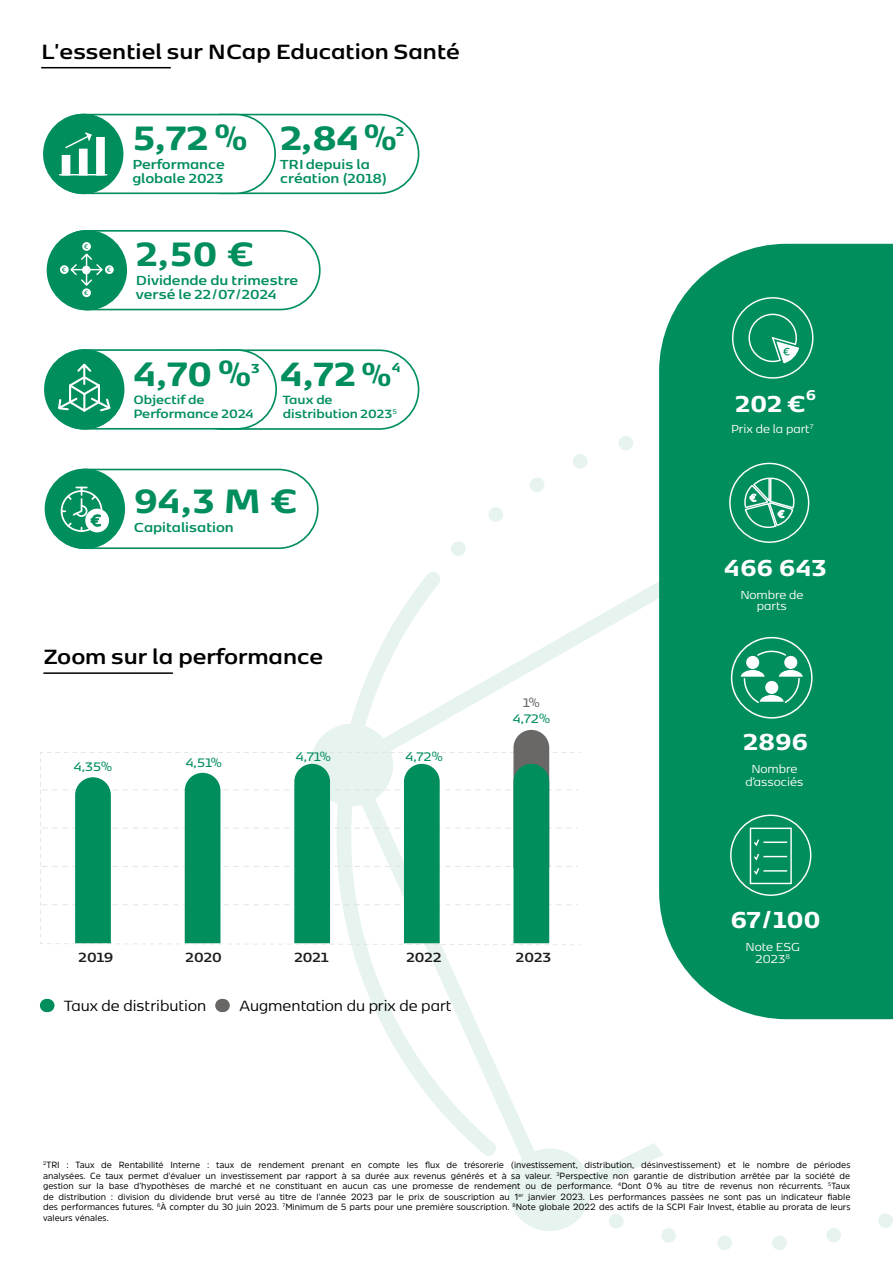
<style>
.page{position:relative;width:893px;height:1263px;background:#fff}
.page>*{position:absolute;margin:0;border:0;box-sizing:border-box;transform-origin:0 0}
.t1{font:800 39.9px "Kobenhavn Sans";letter-spacing:-.015em;color:#008e5c}
.t2{font:800 39.6px "Kobenhavn Sans";color:#008e5c}
.t3{font:800 27.3px "Kobenhavn Sans";letter-spacing:-.01em;color:#fff}
.t4{font:700 24.3px "Kobenhavn Sans";color:#000}
.t5{font:17.55px "Kobenhavn Sans";color:#000}
.t6{font:700 15.6px "Kobenhavn Sans";letter-spacing:-.01em;color:#1d1d1b}
.t7{font:700 15.45px/14.5px "Kobenhavn Sans";color:#008e5c}
.t8{font:800 15.45px "Kobenhavn Sans";color:#008e5c}
.t9{font:600 14.55px "Kobenhavn Sans";color:#008e5c}
.t10{font:600 14.55px "Kobenhavn Sans";color:#696866}
.t11{font:700 14.25px/13.4px "Kobenhavn Sans";color:#008e5c}
.t12{font:700 14.1px/14.5px "Kobenhavn Sans";color:#008e5c}
.t13{font:13.65px/12.9px "Kobenhavn Sans";color:#fff;text-align:center}
.t14{font:9px/10.5px "Amsi Pro";color:#000;text-align:justify}
.s1{font-size:36.3px}
</style>
<div class="page">
<svg style="left:516px;top:1213px;width:377px;height:37px"></svg>
<svg style="left:351px;top:445px;width:542px;height:768px"></svg>
<div style="left:182px;top:114px;width:237px;height:80px;border:2px solid #008e5c;border-radius:39px"></div>
<div style="left:182px;top:349px;width:237px;height:81px;border:2px solid #008e5c;border-radius:39px"></div>
<div style="left:45px;top:115px;width:230px;height:78px;background:#fff;border-radius:39px"></div>
<div style="left:44px;top:114px;width:232px;height:80px;border:2px solid #008e5c;border-radius:39px"></div>
<div style="left:46px;top:350px;width:230px;height:79px;background:#fff;border-radius:39px"></div>
<div style="left:45px;top:349px;width:232px;height:81px;border:2px solid #008e5c;border-radius:39px"></div>
<svg style="left:40px;top:572px;width:541px;height:373px"></svg>
<div style="left:40px;top:999px;width:14px;height:13px;background:#008e5c;border-radius:7px"></div>
<div style="left:215px;top:999px;width:15px;height:13px;background:#686765;border-radius:7px"></div>
<div style="left:44px;top:115px;width:78px;height:78px;background:#008e5c;border-radius:50%"></div>
<div style="left:43px;top:114px;width:80px;height:80px;border:2px solid #008e5c;border-radius:50%"></div>
<svg style="left:59px;top:132px;width:49px;height:44px"></svg>
<div style="left:45px;top:350px;width:78px;height:79px;background:#008e5c;border-radius:50%"></div>
<div style="left:44px;top:349px;width:80px;height:81px;border:2px solid #008e5c;border-radius:50%"></div>
<svg style="left:58px;top:362px;width:54px;height:50px"></svg>
<div style="left:48px;top:230px;width:273px;height:80px;border:2px solid #008e5c;border-radius:39px"></div>
<div style="left:46px;top:469px;width:273px;height:80px;border:2px solid #008e5c;border-radius:39px"></div>
<div style="left:48px;top:231px;width:78px;height:78px;background:#008e5c;border-radius:50%"></div>
<div style="left:47px;top:230px;width:80px;height:80px;border:2px solid #008e5c;border-radius:50%"></div>
<div style="left:46px;top:470px;width:78px;height:78px;background:#008e5c;border-radius:50%"></div>
<div style="left:45px;top:469px;width:80px;height:80px;border:2px solid #008e5c;border-radius:50%"></div>
<svg style="left:60px;top:265px;width:9px;height:9px"></svg>
<svg style="left:82px;top:242px;width:9px;height:9px"></svg>
<svg style="left:82px;top:288px;width:9px;height:9px"></svg>
<div style="left:105px;top:265px;width:9px;height:9px;background:#fff;border-radius:50%"></div>
<svg style="left:62px;top:244px;width:49px;height:51px"></svg>
<div style="left:86px;top:510px;width:22px;height:21px;background:#fff;border-radius:50%"></div>
<div style="left:85px;top:509px;width:24px;height:23px;border:2px solid #fff;border-radius:50%"></div>
<svg style="left:60px;top:486px;width:43px;height:47px"></svg>
<div style="left:659px;top:244px;width:234px;height:775px;background:#008e5c"></div>
<svg style="left:731px;top:637px;width:82px;height:82px;background:#30a37a"></svg>
<div style="left:730px;top:814px;width:81px;height:82px;border:1px solid #fff;border-radius:50%"></div>
<svg style="left:749px;top:827px;width:43px;height:58px;background:#2aa077"></svg>
<div style="left:732px;top:297px;width:81px;height:82px;border:1px solid #fff;border-radius:50%"></div>
<svg style="left:748px;top:313px;width:51px;height:50px;background:#31a47b"></svg>
<div style="left:729px;top:463px;width:80px;height:80px;border:1px solid #fff;border-radius:50%"></div>
<svg style="left:743px;top:477px;width:52px;height:58px;background:#34a57d"></svg>
<hr style="left:42px;top:67px;width:128px;height:1px;background:#000">
<hr style="left:44px;top:672px;width:128px;height:2px;background:#000">
<h3 class="t4" style="left:41px;top:34px;width:420px">L'essentiel sur NCap Education Santé</h3>
<h1 class="t1" style="left:132px;top:108px;width:117px">5,72 %</h1>
<h3 class="t7" style="left:132px;top:155px;width:94px">Performance globale 2023</h3>
<h1 class="t1" style="left:136px;top:224px;width:120px">2,50 €</h1>
<h1 class="t1" style="left:280px;top:108px;width:118px">2,84 %</h1>
<h3 class="t8" style="left:396px;top:120px;width:10px">2</h3>
<h3 class="t7" style="left:280px;top:155px;width:109px">TRIdepuis la création (2018)</h3>
<h3 class="t7" style="left:136px;top:272px;width:164px">Dividende du trimestre versé le 22/07/2024</h3>
<h1 class="t1" style="left:133px;top:345px;width:119px">4,70 %</h1>
<h3 class="t8" style="left:251px;top:356px;width:10px">3</h3>
<h3 class="t11" style="left:133px;top:392px;width:122px">Objectif de<br>Performance 2024</h3>
<h2 class="t2" style="left:280px;top:345px;width:113px">4,72 <span class="s1">%</span></h2>
<h3 class="t8" style="left:392px;top:356px;width:10px">4</h3>
<h3 class="t12" style="left:283px;top:391px;width:116px">Taux de distribution 2023<sup>5</sup></h3>
<h1 class="t1" style="left:134px;top:471px;width:165px">94,3 M €</h1>
<h3 class="t7" style="left:134px;top:518px;width:101px">Capitalisation</h3>
<h3 class="t4" style="left:43px;top:639px;width:281px">Zoom sur la performance</h3>
<h3 class="t9" style="left:74px;top:756px;width:40px">4,35%</h3>
<h3 class="t9" style="left:186px;top:753px;width:38px">4,51%</h3>
<h3 class="t9" style="left:296px;top:746px;width:37px">4,71%</h3>
<h3 class="t9" style="left:405px;top:746px;width:39px">4,72%</h3>
<h3 class="t10" style="left:523px;top:692px;width:18px">1%</h3>
<h3 class="t9" style="left:513px;top:708px;width:39px">4,72%</h3>
<h3 class="t6" style="left:79px;top:946px;width:37px">2019</h3>
<h3 class="t6" style="left:186px;top:946px;width:38px">2020</h3>
<h3 class="t6" style="left:294px;top:946px;width:36px">2021</h3>
<h3 class="t6" style="left:406px;top:946px;width:37px">2022</h3>
<h3 class="t6" style="left:516px;top:946px;width:37px">2023</h3>
<h3 class="t5" style="left:64px;top:994px;width:143px">Taux de distribution</h3>
<h3 class="t5" style="left:239px;top:994px;width:214px">Augmentation du prix de part</h3>
<h3 class="t3" style="left:735px;top:383px;width:82px">202 €<sup>6</sup></h3>
<h3 class="t13" style="left:731px;top:422px;width:84px">Prix de la part<sup>7</sup></h3>
<h3 class="t3" style="left:724px;top:547px;width:105px">466 643</h3>
<h3 class="t13" style="left:740px;top:588px;width:64px;line-height:11.2px">Nombre de parts</h3>
<h3 class="t3" style="left:743px;top:722px;width:67px">2896</h3>
<h3 class="t13" style="left:745px;top:762px;width:59px">Nombre d’associés</h3>
<h3 class="t3" style="left:730px;top:899px;width:92px">67/100</h3>
<h3 class="t13" style="left:745px;top:939px;width:56px">Note ESG<br>2023<sup>8</sup></h3>
<p class="t14" style="left:43px;top:1159px;width:809px"><sup>2</sup>TRI : Taux de Rentabilité Interne : taux de rendement prenant en compte les flux de trésorerie (investissement, distribution, désinvestissement) et le nombre de périodes analysées. Ce taux permet d'évaluer un investissement par rapport à sa durée aux revenus générés et à sa valeur. <sup>3</sup>Perspective non garantie de distribution arrêtée par la société de gestion sur la base d’hypothèses de marché et ne constituant en aucun cas une promesse de rendement ou de performance. <sup>4</sup>Dont 0% au titre de revenus non récurrents. <sup>5</sup>Taux de distribution : division du dividende brut versé au titre de l'année 2023 par le prix de souscription au 1<sup>er</sup> janvier 2023. Les performances passées ne sont pas un indicateur fiable des performances futures. <sup>6</sup>À compter du 30 juin 2023. <sup>7</sup>Minimum de 5 parts pour une première souscription. <sup>8</sup>Note globale 2022 des actifs de la SCPI Fair Invest, établie au prorata de leurs valeurs vénales.</p>
</div>
